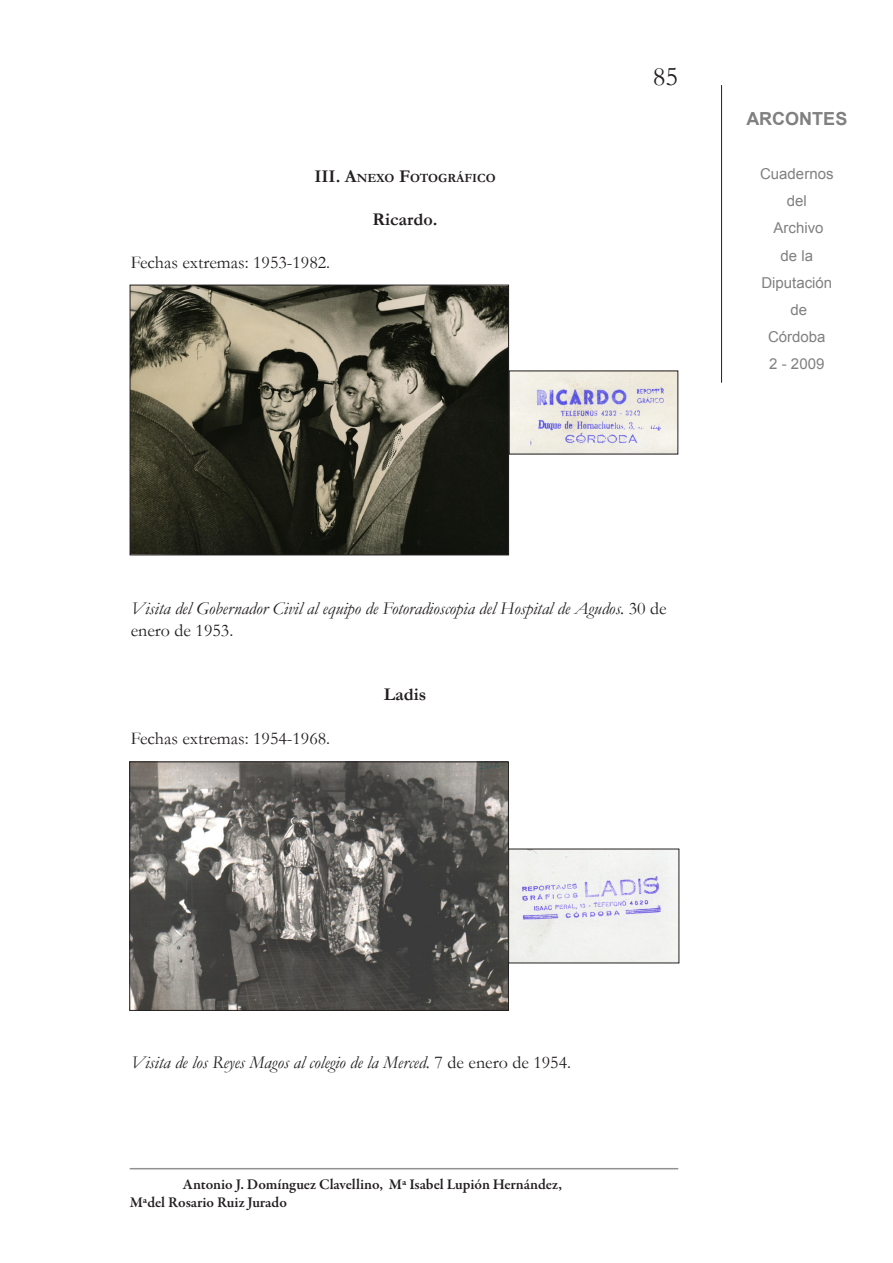
<style>
.page{position:relative;width:893px;height:1263px;background:#fff}
.page>*{position:absolute;margin:0;border:0;box-sizing:border-box;transform-origin:0 0}
.t1{font:27px "Garamond";color:#231f20}
.t2{font:italic 18px/21.6px "Garamond";color:#231f20}
.t3{font:18px "Garamond";color:#231f20}
.t4{font:700 18px "Garamond";color:#231f20}
.t5{font:700 18px "Arial";color:#808080}
.t6{font:600 15px/18px "Garamond Premr Pro";color:#231f20}
.t7{font:15px/27px "Arial";color:#808080;text-align:center}
.t8{font:700 12.6px "Garamond";color:#231f20}
.s1{font-size:18px}
.s2{font-style:normal}
</style>
<div class="page">
<hr style="left:130px;top:1168px;width:548px;height:1px;background:#231f20">
<hr style="left:721px;top:85px;width:1px;height:298px;background:#231f20">
<img style="left:132px;top:287px;width:375px;height:266px">
<div style="left:130px;top:285px;width:379px;height:270px;border:1px solid #231f20"></div>
<img style="left:511px;top:373px;width:165px;height:79px">
<img style="left:131px;top:763px;width:376px;height:246px">
<div style="left:129px;top:761px;width:380px;height:250px;border:1px solid #231f20"></div>
<img style="left:510px;top:851px;width:167px;height:110px">
<p class="t8" style="left:314px;top:169px;width:183px"><span class="s1">III. A</span>NEXO <span class="s1">F</span>OTOGRÁFICO</p>
<p class="t4" style="left:373px;top:207px;width:66px">Ricardo.</p>
<p class="t3" style="left:131px;top:250px;width:201px">Fechas extremas: 1953-1982.</p>
<h1 class="t1" style="left:653px;top:59px;width:27px">85</h1>
<p class="t5" style="left:746px;top:107px;width:102px">ARCONTES</p>
<p class="t7" style="left:760px;top:161px;width:75px">Cuadernos del<br>Archivo<br>de la<br>Diputación de<br>Córdoba<br>2 - 2009</p>
<p class="t2" style="left:131px;top:597px;width:537px">Visita del Gobernador Civil al equipo de Fotoradioscopia del Hospital de Agudos. <span class="s2">30 de enero de 1953.</span></p>
<p class="t3" style="left:131px;top:726px;width:201px">Fechas extremas: 1954-1968.</p>
<p class="t4" style="left:384px;top:682px;width:44px">Ladis</p>
<p class="t2" style="left:131px;top:1051px;width:442px">Visita de los Reyes Magos al colegio de la Merced. <span class="s2">7 de enero de 1954.</span></p>
<p class="t6" style="left:130px;top:1175px;width:434px;text-indent:53px">Antonio J. Domínguez Clavellino, Mª Isabel Lupión Hernández,<br>Mªdel Rosario Ruiz Jurado</p>
</div>
